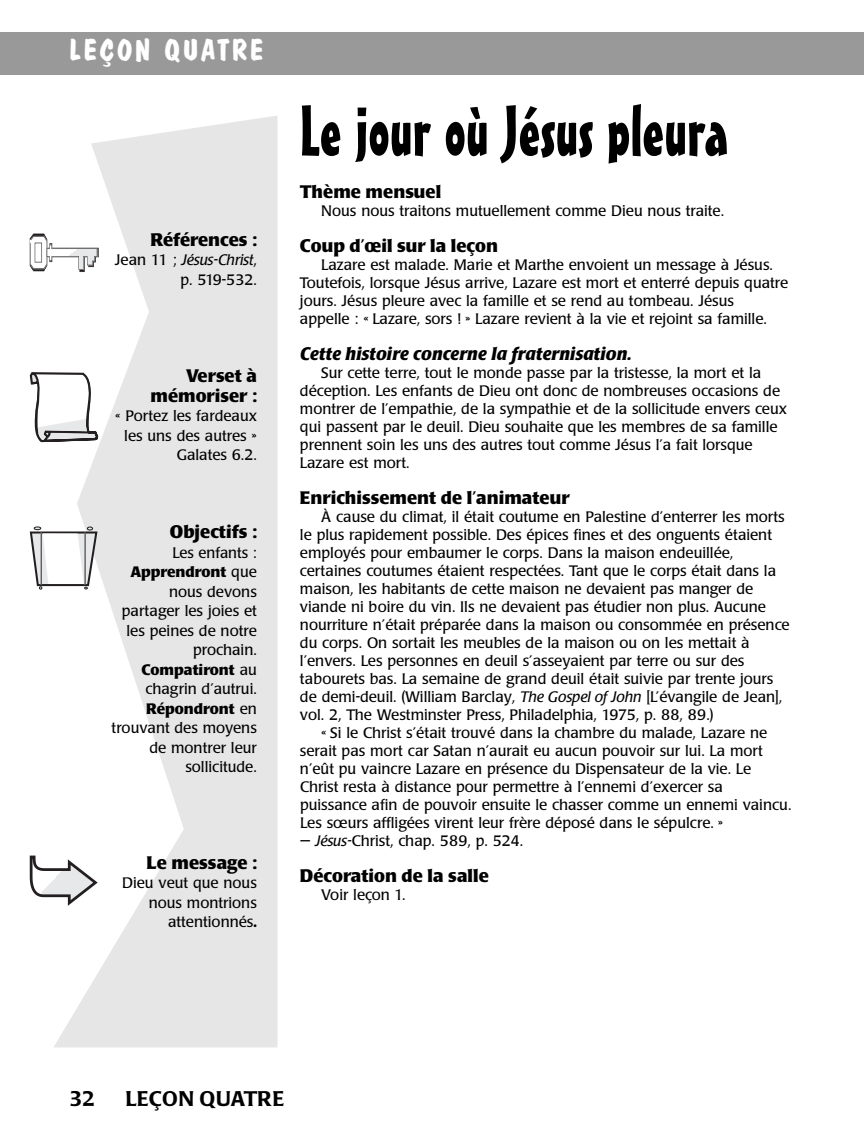
<style>
.page{position:relative;width:864px;height:1148px;background:#fff}
.page>*{position:absolute;margin:0;border:0;box-sizing:border-box;transform-origin:0 0}
.t1{font:69px "Mister Earl BT";color:#000}
.t2{font:700 30px "Dom Casual D";letter-spacing:.095em;color:#fff}
.t3{font:500 21px "Poppl Laudatio";color:#000}
.t4{font:700 18px/19.5px "Poppl Laudatio";color:#000;text-align:right}
.t5{font:italic 700 18px "Poppl Laudatio";color:#000}
.t6{font:15px/18px "Poppl Laudatio";color:#000;text-align:right}
.s1{font-style:italic}
.s2{font-weight:700}
.s3{font-weight:500}
</style>
<div class="page">
<svg style="left:54px;top:116px;width:224px;height:931px;fill:#e6e6e6"></svg>
<div style="left:0;top:32px;width:864px;height:42px;background:#999"></div>
<svg style="left:30px;top:234px;width:69px;height:38px"></svg>
<svg style="left:30px;top:372px;width:68px;height:70px"></svg>
<svg style="left:30px;top:526px;width:68px;height:63px"></svg>
<hr style="left:41px;top:532px;width:1px;height:53px;background:#231f20">
<hr style="left:85px;top:532px;width:1px;height:53px;background:#231f20">
<svg style="left:30px;top:855px;width:68px;height:50px"></svg>
<h2 class="t2" style="left:70px;top:32px;width:195px">LEÇON QUATRE</h2>
<p class="t4" style="left:150px;top:232px;width:108px">Références :</p>
<p class="t6" style="left:115px;top:252px;width:143px;line-height:19.5px">Jean 11 ; <span class="s1">Jésus-Christ</span>, p. 519-532.</p>
<p class="t4" style="left:150px;top:368px;width:108px">Verset à mémoriser :</p>
<p class="t6" style="left:115px;top:408px;width:143px;line-height:19.5px">« Portez les fardeaux les uns des autres »<br>Galates 6.2.</p>
<p class="t4" style="left:170px;top:524px;width:89px">Objectifs :</p>
<p class="t6" style="left:112px;top:544px;width:147px;line-height:19.5px">Les enfants :<br><span class="s2">Apprendront</span> que nous devons partager les joies et les peines de notre prochain.<br><span class="s2">Compatiront</span> au chagrin d’autrui.<br><span class="s2">Répondront</span> en trouvant des moyens de montrer leur sollicitude.</p>
<p class="t4" style="left:147px;top:854px;width:112px">Le message :</p>
<p class="t6" style="left:122px;top:874px;width:136px;line-height:19.5px">Dieu veut que nous nous montrions attentionnés<span class="s3">.</span></p>
<h1 class="t1" style="left:300px;top:106px;width:430px">Le jour où Jésus pleura</h1>
<p class="t4" style="left:300px;top:184px;width:143px">Thème mensuel</p>
<p class="t6" style="left:321px;top:203px;width:404px">Nous nous traitons mutuellement comme Dieu nous traite.</p>
<p class="t4" style="left:300px;top:238px;width:200px">Coup d’œil sur la leçon</p>
<p class="t6" style="left:300px;top:257px;width:490px;text-align:left;text-indent:21px">Lazare est malade. Marie et Marthe envoient un message à Jésus.<br>Toutefois, lorsque Jésus arrive, Lazare est mort et enterré depuis quatre jours. Jésus pleure avec la famille et se rend au tombeau. Jésus<br>appelle : « Lazare, sors ! » Lazare revient à la vie et rejoint sa famille.</p>
<p class="t5" style="left:300px;top:347px;width:333px">Cette histoire concerne la fraternisation.</p>
<p class="t6" style="left:300px;top:365px;width:488px;text-align:left;text-indent:21px">Sur cette terre, tout le monde passe par la tristesse, la mort et la déception. Les enfants de Dieu ont donc de nombreuses occasions de montrer de l’empathie, de la sympathie et de la sollicitude envers ceux qui passent par le deuil. Dieu souhaite que les membres de sa famille prennent soin les uns des autres tout comme Jésus l’a fait lorsque Lazare est mort.</p>
<p class="t4" style="left:300px;top:490px;width:271px">Enrichissement de l’animateur</p>
<p class="t6" style="left:300px;top:509px;width:491px;text-align:left;text-indent:21px">À cause du climat, il était coutume en Palestine d’enterrer les morts le plus rapidement possible. Des épices fines et des onguents étaient employés pour embaumer le corps. Dans la maison endeuillée, certaines coutumes étaient respectées. Tant que le corps était dans la maison, les habitants de cette maison ne devaient pas manger de viande ni boire du vin. Ils ne devaient pas étudier non plus. Aucune nourriture n’était préparée dans la maison ou consommée en présence du corps. On sortait les meubles de la maison ou on les mettait à l’envers. Les personnes en deuil s’asseyaient par terre ou sur des tabourets bas. La semaine de grand deuil était suivie par trente jours de demi-deuil. (William Barclay, <span class="s1">The Gospel of John</span> [L’évangile de Jean], vol. 2, The Westminster Press, Philadelphia, 1975, p. 88, 89.)</p>
<p class="t6" style="left:300px;top:725px;width:493px;text-align:left;text-indent:21px">« Si le Christ s’était trouvé dans la chambre du malade, Lazare ne serait pas mort car Satan n’aurait eu aucun pouvoir sur lui. La mort n’eût pu vaincre Lazare en présence du Dispensateur de la vie. Le Christ resta à distance pour permettre à l’ennemi d’exercer sa puissance afin de pouvoir ensuite le chasser comme un ennemi vaincu.<br>Les sœurs affligées virent leur frère déposé dans le sépulcre. »</p>
<p class="t6" style="left:300px;top:833px;width:225px">— <span class="s1">Jésus-</span>Christ, chap. 589, p. 524.</p>
<p class="t4" style="left:300px;top:868px;width:191px">Décoration de la salle</p>
<p class="t6" style="left:321px;top:887px;width:86px">Voir leçon 1.</p>
<h3 class="t3" style="left:70px;top:1090px;width:27px">32</h3>
<h3 class="t3" style="left:126px;top:1090px;width:160px">LEÇON QUATRE</h3>
</div>
